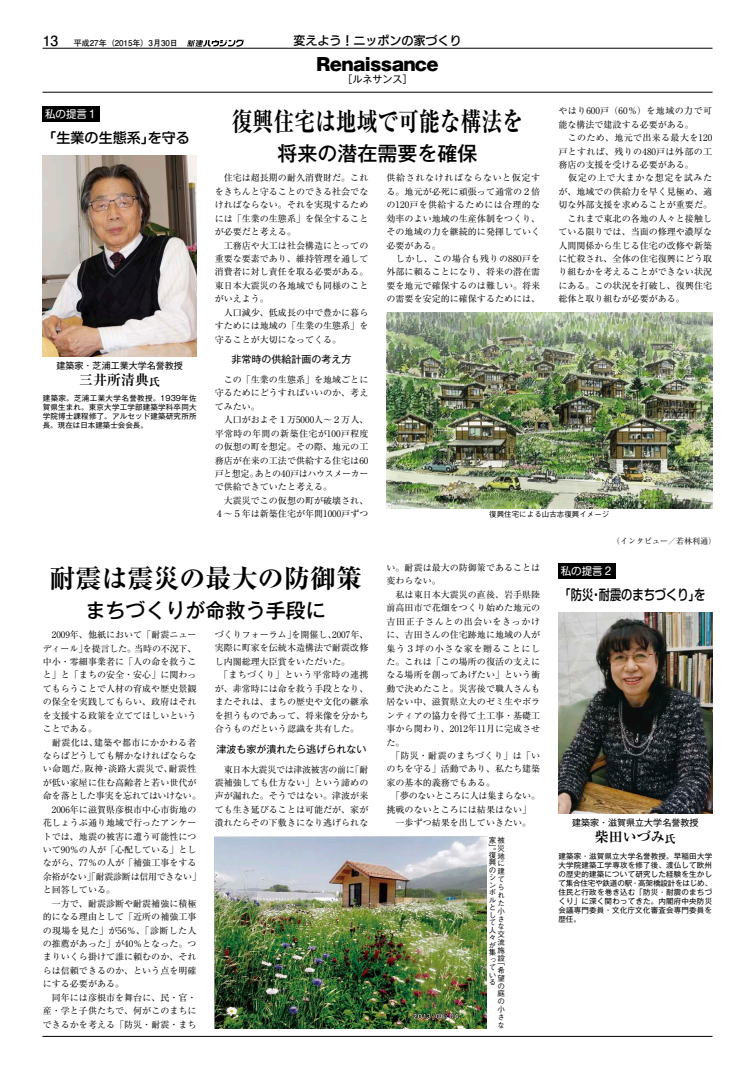
<style>
.page{position:relative;width:755px;height:1078px;background:#fff}
.page>*{position:absolute;margin:0;border:0;box-sizing:border-box;transform-origin:0 0}
.t1{font:700 expanded 26px "Ryumin Pro";color:#000;scale:.8 1}
.t2{font:700 expanded 26px "Ryumin Pro";color:#000}
.t3{font:500 20px "Gothic MB101 Pro";color:#000}
.t4{font:900 17px "Gothic MB101 Pro";color:#000}
.t5{font:500 14px "Shin M Go Pro";color:#000;scale:.8 1}
.t6{font:700 14px "Ryumin Pro";color:#000}
.t7{font:500 14px "Shin M Go Pro";color:#000}
.t8{font:700 14px "Futo Go B101 Pro";color:#000}
.t9{font:12px "New Rodin Pro DB";color:#000}
.t10{font:10.5px "Shin M Go Pro";color:#fff}
.t11{font:10px "Gothic MB101 Pro";color:#000}
.t12{font:9px/13.4px "Ryumin Pro";color:#000}
.t13{font:9px "Ryumin Pro";letter-spacing:.035em;color:#000}
.t14{font:9px "Gothic MB101 Pro";color:#000}
.t15{font:9px "Ryumin Pro";letter-spacing:-.045em;color:#000}
.t16{font:700 8px "Futo Go B101 Pro";color:#000}
.t17{font:8px "Ryumin Pro";color:#000}
.t18{font:7.5px/9px "Gothic MB101 Pro";letter-spacing:.025em;color:#000;text-align:justify}
.t19{font:500 7.5px/7.9px "Gothic BBB Pro";color:#000}
.s1{font-size:11px}
</style>
<div class="page">
<hr style="left:43px;top:92px;width:668px;height:1px;background:#000">
<hr style="left:43px;top:48px;width:668px;height:1px;background:#000">
<svg style="left:187px;top:40px;width:57px;height:7px"></svg>
<hr style="left:43px;top:1035px;width:668px;height:1px;background:#000">
<div style="left:43px;top:106px;width:57px;height:15px;background:#000"></div>
<div style="left:558px;top:563px;width:57px;height:15px;background:#000"></div>
<img style="left:43px;top:156px;width:153px;height:201px">
<img style="left:558px;top:612px;width:153px;height:201px">
<img style="left:386px;top:312px;width:325px;height:196px">
<img style="left:214px;top:836px;width:272px;height:192px">
<h3 class="t8" style="left:43px;top:29px;width:17px">13</h3>
<p class="t16" style="left:74px;top:36px;width:106px">平成27年（2015年）月3 30日</p>
<p class="t10" style="left:45px;top:105px;width:54px">私の提言１</p>
<h3 class="t7" style="left:50px;top:126px;width:142px">﹁生業の生態系﹂を守る</h3>
<p class="t14" style="left:57px;top:358px;width:128px">建築家・芝浦工業大学名誉教授</p>
<h3 class="t6" style="left:79px;top:369px;width:82px">三井所清典<span class="s1">氏</span></h3>
<p class="t18" style="left:43px;top:393px;width:155px">建築家。芝浦工業大学名誉教授。1939年佐賀県生まれ。東京大学工学部建築学科卒同大学院博士課程修了。アルセッド建築研究所所長。現在は日本建築士会会長。</p>
<h3 class="t9" style="left:293px;top:30px;width:169px">変えよう！ニッポンの家づくり</h3>
<h3 class="t4" style="left:316px;top:50px;width:124px">Renaissance</h3>
<p class="t11" style="left:342px;top:71px;width:71px">［ルネサンス[</p>
<p class="t12" style="left:558px;top:103px;width:155px">やはり600戸（60％）を地域の力で可能な構法で建設する必要がある。<br>　このため、地元で出来る最大を120戸とすれば、残りの480戸は外部の工務店の支援を受ける必要がある。<br>　仮定の上で大まかな想定を試みたが、地域での供給力を早く見極め、適切な外部支援を求めることが重要だ。　これまで東北の各地の人々と接触している限りでは、当面の修理や濃厚な人間関係から生じる住宅の改修や新築に忙殺され、全体の住宅復興にどう取り組むかを考えることができない状況にある。この状況を打破し、復興住宅総体と取り組むが必要がある。</p>
<h1 class="t1" style="left:231px;top:101px;width:366px">復興住宅は地域で可能な構法を</h1>
<h2 class="t3" style="left:277px;top:137px;width:201px">将来の潜在需要を確保</h2>
<p class="t12" style="left:214px;top:171px;width:155px">　住宅は超長期の耐久消費財だ。これをきちんと守ることのできる社会でなければならない。それを実現するためには「生業の生態系」を保全することが必要だと考える。<br>　工務店や大工は社会構造にとっての重要な要素であり、維持管理を通して消費者に対し責任を取る必要がある。東日本大震災の各地域でも同様のことがいえよう。<br>　人口減少、低成長の中で豊かに暮らすためには地域の「生業の生態系」を守ることが大切になってくる。</p>
<p class="t11" style="left:231px;top:351px;width:121px">非常時の供給計画の考え方</p>
<p class="t12" style="left:214px;top:372px;width:155px">　この「生業の生態系」を地域ごとに</p>
<p class="t12" style="left:214px;top:385px;width:155px">守るためにどうすればいいのか、考え</p>
<p class="t12" style="left:214px;top:399px;width:47px">てみたい。</p>
<p class="t12" style="left:214px;top:412px;width:155px">　人口がおよそ１万5000人〜２万人、</p>
<p class="t13" style="left:214px;top:426px;width:155px">平常時の年間の新築住宅が100戸程度</p>
<p class="t12" style="left:214px;top:439px;width:155px">の仮想の町を想定。その際、地元の工</p>
<p class="t12" style="left:214px;top:452px;width:155px">務店が在来の工法で供給する住宅は60</p>
<p class="t15" style="left:254px;top:466px;width:115px">あとの40戸はハウスメーカー</p>
<p class="t12" style="left:386px;top:171px;width:155px">供給されなければならないと仮定する。地元が必死に頑張って通常の２倍の120戸を供給するためには合理的な効率のよい地域の生産体制をつくり、その地域の力を継続的に発揮していく必要がある。<br>　しかし、この場合も残りの880戸を外部に頼ることになり、将来の潜在需要を地元で確保するのは難しい。将来の需要を安定的に確保するためには、</p>
<p class="t12" style="left:214px;top:466px;width:155px">戸と想定。<br>で供給できていたと考える。<br>　大震災でこの仮想の町が破壊され、<br>４〜５年は新築住宅が年間1000戸ずつ</p>
<p class="t19" style="left:489px;top:509px;width:122px">復興住宅による山古志復興イメージ</p>
<p class="t17" style="left:611px;top:534px;width:105px">（インタビュー／若林利通(</p>
<h1 class="t2" style="left:49px;top:557px;width:314px">耐震は震災の最大の防御策</h1>
<h2 class="t3" style="left:85px;top:593px;width:242px">まちづくりが命救う手段に</h2>
<p class="t12" style="left:43px;top:627px;width:155px;text-align:right">　2009年、他紙において「耐震ニュー当時の不況下、</p>
<p class="t12" style="left:43px;top:640px;width:46px">ディール」</p>
<p class="t12" style="left:43px;top:654px;width:155px">中小・零細事業者に「人の命を救うこ</p>
<p class="t12" style="left:43px;top:667px;width:155px">と」と「まちの安全・安心」に関わっ</p>
<p class="t12" style="left:43px;top:681px;width:155px">てもらうことで人材の育成や歴史景観</p>
<p class="t12" style="left:43px;top:694px;width:155px">の保全を実践してもらい、政府はそれ</p>
<p class="t12" style="left:43px;top:708px;width:155px">を支援する政策を立ててほしいという</p>
<p class="t12" style="left:43px;top:721px;width:56px">ことである。</p>
<p class="t13" style="left:94px;top:735px;width:104px">建築や都市にかかわる者</p>
<p class="t12" style="left:83px;top:640px;width:55px">を提言した。</p>
<p class="t12" style="left:43px;top:734px;width:57px">　耐震化は、</p>
<p class="t12" style="left:43px;top:748px;width:155px">ならばどうしても解かなければならな</p>
<p class="t12" style="left:169px;top:761px;width:29px">耐震性</p>
<p class="t12" style="left:43px;top:761px;width:160px">い命題だ。<br>が低い家屋に住む高齢者と若い世代が命を落とした事実を忘れてはいけない。　2006年に滋賀県彦根市中心市街地の花しょうぶ通り地域で行ったアンケートでは、地震の被害に遭う可能性について90％の人が「心配している」としながら、77％の人が「補強工事をする余裕がない」「耐震診断は信用できない「と回答している。<br>　一方で、耐震診断や耐震補強に積極的になる理由として「近所の補強工事の現場を見た」が56％、「診断した人の推薦があった」が40％となった。つまりいくら掛けて誰に頼むのか、それらは信頼できるのか、という点を明確にする必要がある。<br>　同年には彦根市を舞台に、民・官・産・学と子供たちで、何がこのまちにできるかを考える「防災・耐震・まち</p>
<p class="t12" style="left:108px;top:761px;width:66px">淡路大震災で、</p>
<p class="t12" style="left:85px;top:761px;width:20px">阪神</p>
<p class="t12" style="left:101px;top:761px;width:11px">・</p>
<p class="t12" style="left:332px;top:627px;width:38px">2007年、</p>
<p class="t12" style="left:291px;top:627px;width:47px">を開催し、</p>
<p class="t12" style="left:214px;top:627px;width:155px">づくりフォーラム」<br>実際に町家を伝統木造構法で耐震改修し内閣総理大臣賞をいただいた。<br>　「まちづくり」という平常時の連携が、非常時には命を救う手段となり、またそれは、まちの歴史や文化の継承を担うものであって、将来像を分かち合うものだという認識を共有した。</p>
<p class="t11" style="left:216px;top:740px;width:151px">津波も家が潰れたら逃げられない</p>
<p class="t12" style="left:350px;top:761px;width:20px">「耐</p>
<p class="t12" style="left:214px;top:761px;width:155px">　東日本大震災では津波被害の前に<br>震補強しても仕方ない」という諦めの声が漏れた。そうではない。津波が来ても生き延びることは可能だが、家が潰れたらその下敷きになり逃げられな</p>
<p class="t12" style="left:386px;top:560px;width:155px">い。耐震は最大の防御策であることは変わらない。<br>　私は東日本大震災の直後、岩手県陸前高田市で花畑をつくり始めた地元の吉田正子さんとの出会いをきっかけに、吉田さんの住宅跡地に地域の人が集う３坪の小さな家を贈ることにした。これは「この場所の復活の支えになる場所を創ってあげたい」という衝動で決めたこと。災害後で職人さんも居ない中、滋賀県立大のゼミ生やボランティアの協力を得て土工事・基礎工事から関わり、2012年11月に完成させた。<br>　「防災・耐震のまちづくり」は「いのちを守る」活動であり、私たち建築家の基本的義務でもある。<br>　「夢のないところに人は集まらない。挑戦のないところには結果はない「</p>
<p class="t12" style="left:386px;top:815px;width:146px">　一歩ずつ結果を出していきたい。</p>
<p class="t19" style="left:488px;top:835px;width:17px;text-align:right">家被」災復地に<br>建<br>て<br>ら<br>れ<br>た<br>小<br>さ<br>な<br>交流施設</p>
<p class="t19" style="left:488px;top:846px;width:9px">。</p>
<p class="t19" style="left:488px;top:857px;width:9px;line-height:7.5px">興のシンボルとして人々が集っている</p>
<p class="t19" style="left:497px;top:956px;width:9px">「</p>
<p class="t19" style="left:497px;top:964px;width:9px">希望の庭の小さな</p>
<p class="t10" style="left:560px;top:562px;width:54px">私の提言２</p>
<h3 class="t5" style="left:564px;top:583px;width:176px">﹁防災耐震のまちづくりを﹂</h3>
<h3 class="t5" style="left:590px;top:583px;width:16px">・</h3>
<p class="t14" style="left:571px;top:815px;width:127px">建築家・滋賀県立大学名誉教授</p>
<h3 class="t6" style="left:594px;top:825px;width:82px">柴田いづみ<span class="s1">氏</span></h3>
<p class="t18" style="left:558px;top:850px;width:155px">建築家・滋賀県立大学名誉教授。早稲田大学大学院建築工学専攻を修了後、渡仏して欧州の歴史的建築について研究した経験を生かして集合住宅や鉄道の駅・高架橋設計をはじめ、住民と行政を巻き込む「防災・耐震のまちづくり」に深く関わってきた。内閣府中央防災会議専門委員・文化庁文化審査会専門委員を歴任。</p>
</div>
